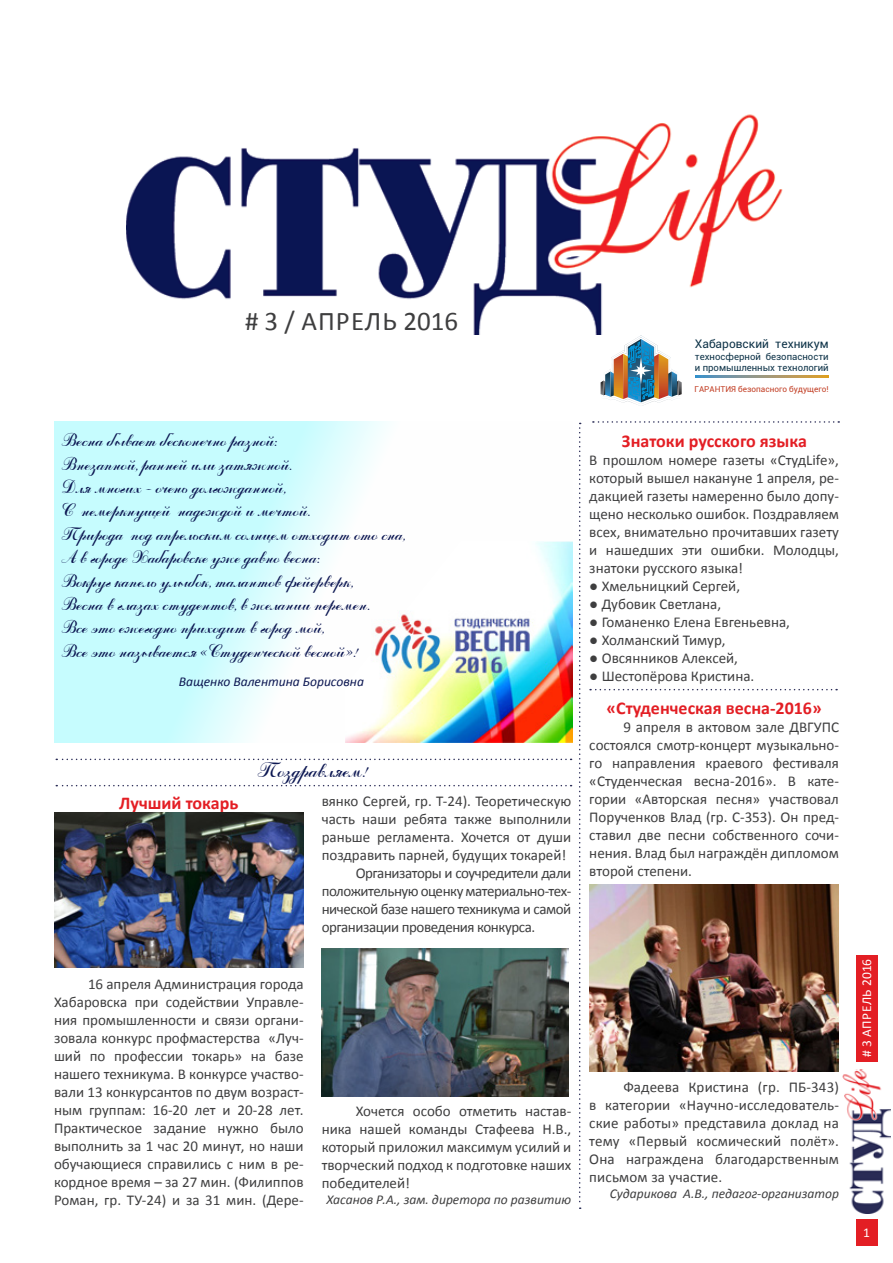
<style>
.page{position:relative;width:893px;height:1263px;background:#fff}
.page>*{position:absolute;margin:0;border:0;box-sizing:border-box;transform-origin:0 0}
.t1{font:27px "Calibri";letter-spacing:.035em;color:#3e3e3f}
.t2{font:22.5px "Art Script";color:#0c1752}
.t3{font:19.5px "Art Script";color:#0c1752}
.t4{font:700 18px "Calibri";color:#e31e24}
.t5{font:15px/18px "Calibri";color:#3e3e3f;text-align:justify}
.t6{font:italic 13.5px "Calibri";color:#3e3e3f}
.t7{font:italic 13.5px "Calibri";color:#0c1752}
.t8{font:13.5px "Calibri";letter-spacing:.035em;color:#fff}
.t9{font:12px "Roboto";color:#0f3449}
.t10{font:9.6px/11.6px "Roboto";color:#0f3449}
.t11{font:8.25px "Roboto";color:#c23e24}
</style>
<div class="page">
<div style="left:856px;top:955px;width:21px;height:290px;background:#e31e24"></div>
<div style="left:847px;top:1063px;width:39px;height:156px;background:#fff"></div>
<img style="left:842px;top:1069px;width:49px;height:144px">
<svg style="left:54px;top:421px;width:332px;height:321px;fill:#c6fcfe"></svg>
<img style="left:126px;top:114px;width:657px;height:221px">
<svg style="left:579px;top:423px;width:2px;height:786px"></svg>
<svg style="left:56px;top:759px;width:516px;height:1px"></svg>
<svg style="left:56px;top:785px;width:516px;height:1px"></svg>
<svg style="left:593px;top:421px;width:246px;height:2px"></svg>
<img style="left:621px;top:402px;width:39px;height:2px">
<img style="left:635px;top:335px;width:12px;height:4px">
<svg style="left:601px;top:339px;width:81px;height:63px"></svg>
<svg style="left:695px;top:375px;width:133px;height:2px"></svg>
<svg style="left:590px;top:689px;width:247px;height:1px"></svg>
<img style="left:589px;top:884px;width:250px;height:188px">
<img style="left:54px;top:813px;width:250px;height:154px">
<img style="left:322px;top:949px;width:246px;height:148px">
<img style="left:345px;top:541px;width:227px;height:201px">
<p class="t1" style="left:245px;top:304px;width:215px"># 3 / АПРЕЛЬ 2016</p>
<p class="t3" style="left:62px;top:431px;width:217px">Весна бывает бесконечно разной:</p>
<p class="t3" style="left:62px;top:454px;width:232px">Внезапной, ранней или затяжной.</p>
<p class="t3" style="left:62px;top:478px;width:226px">Для многих – очень долгожданной,</p>
<p class="t3" style="left:62px;top:501px;width:250px">С немеркнущей надеждой и мечтой.</p>
<p class="t3" style="left:62px;top:525px;width:345px">Природа под апрельским солнцем отходит ото сна,</p>
<p class="t3" style="left:62px;top:548px;width:260px">А в городе Хабаровске уже давно весна:</p>
<p class="t3" style="left:62px;top:571px;width:293px">Вокруг капель улыбок, талантов фейерверк,</p>
<p class="t3" style="left:62px;top:595px;width:310px">Весна в глазах студентов, в желании перемен.</p>
<p class="t3" style="left:62px;top:618px;width:264px">Все это ежегодно приходит в город мой,</p>
<p class="t3" style="left:62px;top:642px;width:299px">Все это называется «Студенческой весной»!</p>
<p class="t7" style="left:179px;top:672px;width:187px">Ващенко Валентина Борисовна</p>
<p class="t4" style="left:119px;top:791px;width:121px">Лучший токарь</p>
<p class="t2" style="left:258px;top:759px;width:113px">Поздравляем!</p>
<p class="t5" style="left:322px;top:792px;width:251px">вянко Сергей, гр. Т-24). Теоретическую часть наши ребята также выполнили раньше регламента. Хочется от души поздравить парней, будущих токарей!</p>
<p class="t5" style="left:322px;top:864px;width:251px;text-indent:34px">Организаторы и соучредители дали положительную оценку материально-тех&shy;нической базе нашего техникума и самой организации проведения конкурса.</p>
<p class="t5" style="left:54px;top:975px;width:251px;text-indent:34px">16 апреля Администрация города Хабаровска при содействии Управле&shy;ния промышленности и связи органи&shy;зовала конкурс профмастерства «Луч&shy;ший по профессии токарь» на базе нашего техникума. В конкурсе участво&shy;вали 13 конкурсантов по двум возраст&shy;ным группам: 16-20 лет и 20-28 лет.<br>Практическое задание нужно было выполнить за 1 час 20 минут, но наши обучающиеся справились с ним в ре&shy;кордное время – за 27 мин. (Филиппов Роман, гр. ТУ-24) и за 31 мин. (Дере-</p>
<p class="t5" style="left:322px;top:1102px;width:251px;text-indent:34px">Хочется особо отметить настав&shy;ника нашей команды Стафеева Н.В., который приложил максимум усилий и творческий подход к подготовке наших победителей!</p>
<p class="t6" style="left:327px;top:1190px;width:246px">Хасанов Р.А., зам. диретора по развитию</p>
<p class="t9" style="left:695px;top:335px;width:135px">Хабаровский техникум</p>
<p class="t10" style="left:695px;top:350px;width:135px">техносферной безопасности и промышленных технологий</p>
<p class="t11" style="left:695px;top:384px;width:136px">ГАРАНТИЯ безопасного будущего!</p>
<p class="t4" style="left:622px;top:429px;width:187px">Знатоки русского языка</p>
<p class="t5" style="left:589px;top:451px;width:251px">В прошлом номере газеты «СтудLife», который вышел накануне 1 апреля, ре&shy;дакцией газеты намеренно было допу&shy;щено несколько ошибок. Поздравляем всех, внимательно прочитавших газету и нашедших эти ошибки. Молодцы, знатоки русского языка!</p>
<p class="t5" style="left:589px;top:577px;width:152px">● Хмельницкий Сергей,</p>
<p class="t5" style="left:589px;top:595px;width:133px">● Дубовик Светлана,</p>
<p class="t5" style="left:589px;top:613px;width:202px">● Гоманенко Елена Евгеньевна,</p>
<p class="t5" style="left:589px;top:631px;width:138px">● Холманский Тимур,</p>
<p class="t5" style="left:589px;top:649px;width:150px">● Овсянников Алексей,</p>
<p class="t5" style="left:589px;top:667px;width:167px">● Шестопёрова Кристина.</p>
<p class="t4" style="left:607px;top:697px;width:217px">«Студенческая весна-2016»</p>
<p class="t5" style="left:589px;top:718px;width:251px;text-indent:34px">9 апреля в актовом зале ДВГУПС состоялся смотр-концерт музыкально&shy;го направления краевого фестиваля «Студенческая весна-2016». В кате&shy;гории «Авторская песня» участвовал Порученков Влад (гр. С-353). Он пред&shy;ставил две песни собственного сочи&shy;нения. Влад был награждён дипломом второй степени.</p>
<p class="t5" style="left:589px;top:1078px;width:251px;text-indent:34px">Фадеева Кристина (гр. ПБ-343) в категории «Научно-исследователь&shy;ские работы» представила доклад на тему «Первый космический полёт».<br>Она награждена благодарственным письмом за участие.</p>
<p class="t6" style="left:610px;top:1185px;width:231px">Сударикова А.В., педагог-организатор</p>
<p class="t8" style="left:858px;top:1057px;width:100px;rotate:-90deg"># 3 АПРЕЛЬ 2016</p>
<p class="t8" style="left:863px;top:1224px;width:8px">1</p>
</div>
